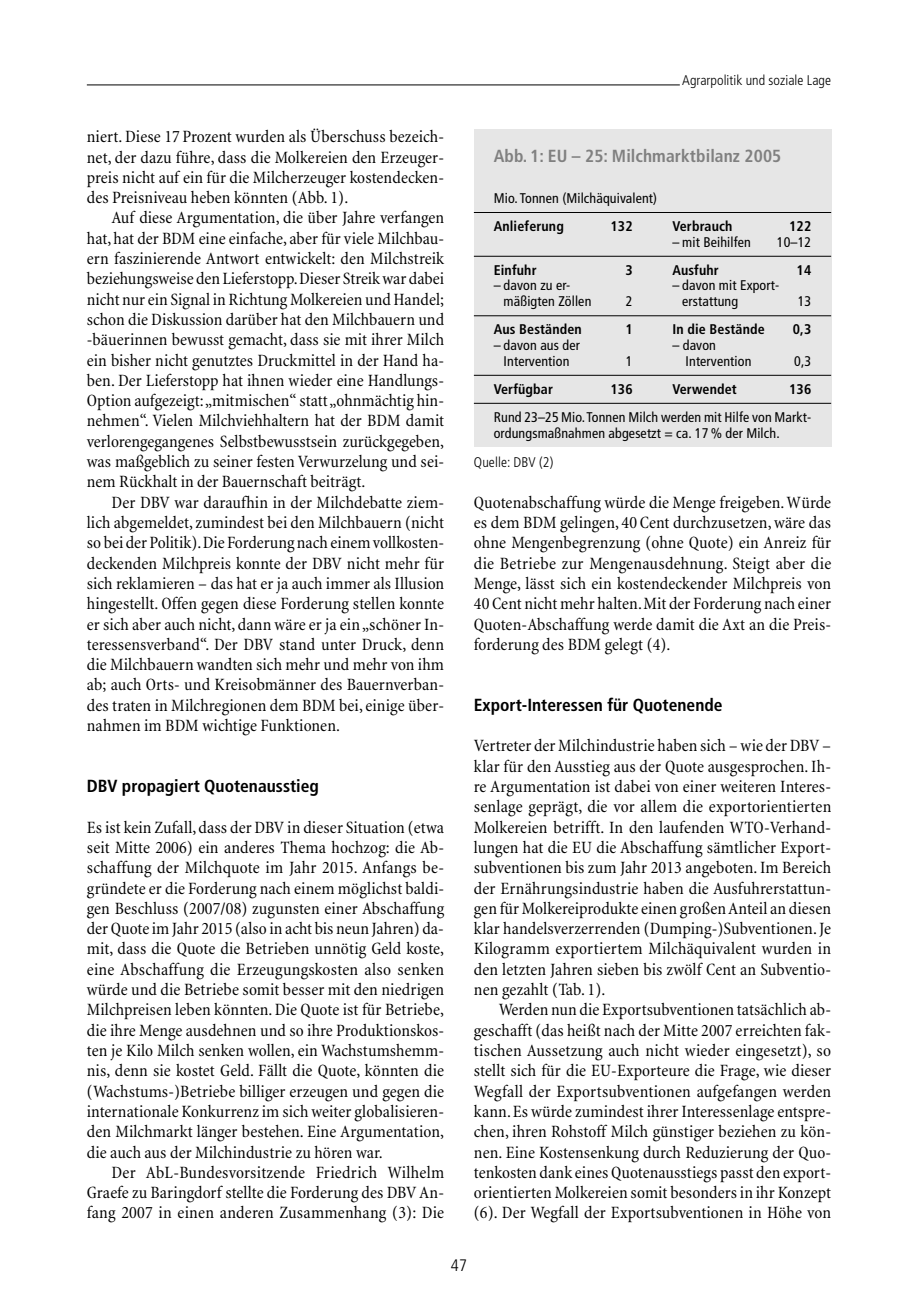
<style>
.page{position:relative;width:918px;height:1315px;background:#fff}
.page>*{position:absolute;margin:0;border:0;box-sizing:border-box;transform-origin:0 0}
.t1{font:condensed 17.5px/20.3px "Minion";letter-spacing:.005em;color:#000;text-align:justify}
.t2{font:700 condensed 17.5px "Frutiger";color:#000}
.t3{font:700 condensed 17.5px "Frutiger";letter-spacing:.005em;color:#808080}
.t4{font:300 condensed 16.62px "Frutiger";color:#000}
.t5{font:condensed 14px/15.8px "Frutiger";letter-spacing:.01em;color:#000}
.t6{font:700 condensed 14px "Frutiger";letter-spacing:.01em;color:#000}
.t7{font:300 condensed 14px "Frutiger";letter-spacing:.005em;color:#000}
</style>
<div class="page">
<hr style="left:87px;top:85px;width:593px;height:1px;background:#000">
<div style="left:474px;top:129px;width:357px;height:318px;background:#e6e6e6"></div>
<hr style="left:474px;top:212px;width:357px;height:1px;background:#000">
<hr style="left:474px;top:256px;width:357px;height:1px;background:#000">
<hr style="left:474px;top:315px;width:357px;height:1px;background:#000">
<hr style="left:474px;top:375px;width:357px;height:1px;background:#000">
<hr style="left:474px;top:403px;width:357px;height:1px;background:#000">
<p class="t7" style="left:682px;top:75px;width:150px">Agrarpolitik und soziale Lage</p>
<p class="t1" style="left:87px;top:128px;width:359px">niert. Diese 17 Prozent wurden als Überschuss bezeich&shy;net, der dazu führe, dass die Molkereien den Erzeuger&shy;preis nicht auf ein für die Milcherzeuger kostendecken&shy;des Preisniveau heben könnten (Abb. 1).</p>
<p class="t1" style="left:87px;top:209px;width:359px;text-indent:25px">Auf diese Argumentation, die über Jahre verfangen hat, hat der BDM eine einfache, aber für viele Milchbau&shy;ern faszinierende Antwort entwickelt: den Milchstreik beziehungsweise den Lieferstopp.Dieser Streik war dabei nicht nur ein Signal in Richtung Molkereien und Handel; schon die Diskussion darüber hat den Milchbauern und -bäuerinnen bewusst gemacht, dass sie mit ihrer Milch ein bisher nicht genutztes Druckmittel in der Hand ha&shy;ben. Der Lieferstopp hat ihnen wieder eine Handlungs-Option aufgezeigt:„mitmischen“ statt „ohnmächtig hin&shy;nehmen“. Vielen Milchviehhaltern hat der BDM damit verlorengegangenes Selbstbewusstsein zurückgegeben, was maßgeblich zu seiner festen Verwurzelung und sei&shy;nem Rückhalt in der Bauernschaft beiträgt.</p>
<p class="t1" style="left:87px;top:493px;width:359px;text-indent:25px">Der DBV war daraufhin in der Milchdebatte ziem&shy;lich abgemeldet, zumindest bei den Milchbauern (nicht so bei der Politik).Die Forderung nach einem vollkosten&shy;deckenden Milchpreis konnte der DBV nicht mehr für sich reklamieren – das hat er ja auch immer als Illusion hingestellt. Offen gegen diese Forderung stellen konnte er sich aber auch nicht, dann wäre er ja ein „schöner In&shy;teressensverband“. Der DBV stand unter Druck, denn die Milchbauern wandten sich mehr und mehr von ihm ab; auch Orts- und Kreisobmänner des Bauernverban&shy;des traten in Milchregionen dem BDM bei, einige über&shy;nahmen im BDM wichtige Funktionen.</p>
<p class="t2" style="left:87px;top:779px;width:234px">DBV propagiert Quotenausstieg</p>
<p class="t1" style="left:87px;top:818px;width:359px">Es ist kein Zufall,dass der DBV in dieser Situation (etwa seit Mitte 2006) ein anderes Thema hochzog: die Ab&shy;schaffung der Milchquote im Jahr 2015. Anfangs be&shy;gründete er die Forderung nach einem möglichst baldi&shy;gen Beschluss (2007/08) zugunsten einer Abschaffung der Quote im Jahr 2015 (also in acht bis neun Jahren) da&shy;mit, dass die Quote die Betrieben unnötig Geld koste, eine Abschaffung die Erzeugungskosten also senken würde und die Betriebe somit besser mit den niedrigen Milchpreisen leben könnten. Die Quote ist für Betriebe, die ihre Menge ausdehnen und so ihre Produktionskos&shy;ten je Kilo Milch senken wollen, ein Wachstumshemm&shy;nis, denn sie kostet Geld. Fällt die Quote, könnten die (Wachstums-)Betriebe billiger erzeugen und gegen die internationale Konkurrenz im sich weiter globalisieren&shy;den Milchmarkt länger bestehen. Eine Argumentation, die auch aus der Milchindustrie zu hören war.</p>
<p class="t1" style="left:87px;top:1163px;width:359px;text-indent:25px">Der AbL-Bundesvorsitzende Friedrich Wilhelm Graefe zu Baringdorf stellte die Forderung des DBV An&shy;fang 2007 in einen anderen Zusammenhang (3): Die</p>
<p class="t3" style="left:494px;top:149px;width:289px">Abb. 1: EU – 25: Milchmarktbilanz 2005</p>
<p class="t5" style="left:494px;top:191px;width:165px">Mio. Tonnen (Milchäquivalent)</p>
<p class="t6" style="left:494px;top:220px;width:72px">Anlieferung</p>
<p class="t6" style="left:610px;top:220px;width:24px">132</p>
<p class="t6" style="left:672px;top:220px;width:62px">Verbrauch</p>
<p class="t6" style="left:789px;top:220px;width:24px">122</p>
<p class="t5" style="left:672px;top:235px;width:80px">– mit Beihilfen</p>
<p class="t5" style="left:777px;top:235px;width:36px">10–12</p>
<p class="t6" style="left:494px;top:264px;width:44px">Einfuhr</p>
<p class="t6" style="left:625px;top:264px;width:9px">3</p>
<p class="t6" style="left:672px;top:264px;width:48px">Ausfuhr</p>
<p class="t6" style="left:796px;top:264px;width:16px">14</p>
<p class="t5" style="left:494px;top:279px;width:78px">– davon zu er-</p>
<p class="t5" style="left:672px;top:279px;width:108px">– davon mit Export-</p>
<p class="t5" style="left:504px;top:294px;width:89px">mäßigten Zöllen</p>
<p class="t5" style="left:626px;top:294px;width:8px">2</p>
<p class="t5" style="left:682px;top:294px;width:57px">erstattung</p>
<p class="t5" style="left:797px;top:294px;width:15px">13</p>
<p class="t6" style="left:494px;top:324px;width:90px">Aus Beständen</p>
<p class="t6" style="left:625px;top:324px;width:9px">1</p>
<p class="t6" style="left:672px;top:324px;width:94px">In die Bestände</p>
<p class="t6" style="left:793px;top:324px;width:20px">0,3</p>
<p class="t5" style="left:494px;top:338px;width:88px">– davon aus der</p>
<p class="t5" style="left:672px;top:338px;width:45px">– davon</p>
<p class="t5" style="left:504px;top:354px;width:67px">Intervention</p>
<p class="t5" style="left:626px;top:354px;width:8px">1</p>
<p class="t5" style="left:685px;top:354px;width:67px">Intervention</p>
<p class="t5" style="left:794px;top:354px;width:19px">0,3</p>
<p class="t6" style="left:494px;top:383px;width:61px">Verfügbar</p>
<p class="t6" style="left:610px;top:383px;width:24px">136</p>
<p class="t6" style="left:672px;top:383px;width:66px">Verwendet</p>
<p class="t6" style="left:789px;top:383px;width:24px">136</p>
<p class="t5" style="left:494px;top:410px;width:319px">Rund 23–25 Mio.Tonnen Milch werden mit Hilfe von Markt&shy;ordungsmaßnahmen abgesetzt = ca. 17 % der Milch.</p>
<p class="t7" style="left:474px;top:456px;width:81px">Quelle: DBV (2)</p>
<p class="t1" style="left:474px;top:493px;width:359px">Quotenabschaffung würde die Menge freigeben.Würde es dem BDM gelingen, 40 Cent durchzusetzen, wäre das ohne Mengenbegrenzung (ohne Quote) ein Anreiz für die Betriebe zur Mengenausdehnung. Steigt aber die Menge, lässt sich ein kostendeckender Milchpreis von 40 Cent nicht mehr halten.Mit der Forderung nach einer Quoten-Abschaffung werde damit die Axt an die Preis&shy;forderung des BDM gelegt (4).</p>
<p class="t2" style="left:474px;top:697px;width:250px">Export-Interessen für Quotenende</p>
<p class="t1" style="left:474px;top:737px;width:359px">Vertreter der Milchindustrie haben sich – wie der DBV – klar für den Ausstieg aus der Quote ausgesprochen. Ih&shy;re Argumentation ist dabei von einer weiteren Interes&shy;senlage geprägt, die vor allem die exportorientierten Molkereien betrifft. In den laufenden WTO-Verhand&shy;lungen hat die EU die Abschaffung sämtlicher Export&shy;subventionen bis zum Jahr 2013 angeboten. Im Bereich der Ernährungsindustrie haben die Ausfuhrerstattun&shy;gen für Molkereiprodukte einen großen Anteil an diesen klar handelsverzerrenden (Dumping-)Subventionen. Je Kilogramm exportiertem Milchäquivalent wurden in den letzten Jahren sieben bis zwölf Cent an Subventio&shy;nen gezahlt (Tab. 1).</p>
<p class="t1" style="left:474px;top:1001px;width:359px;text-indent:25px">Werden nun die Exportsubventionen tatsächlich ab&shy;geschafft (das heißt nach der Mitte 2007 erreichten fak&shy;tischen Aussetzung auch nicht wieder eingesetzt), so stellt sich für die EU-Exporteure die Frage, wie dieser Wegfall der Exportsubventionen aufgefangen werden kann.Es würde zumindest ihrer Interessenlage entspre&shy;chen, ihren Rohstoff Milch günstiger beziehen zu kön&shy;nen. Eine Kostensenkung durch Reduzierung der Quo&shy;tenkosten dank eines Quotenausstiegs passt den export&shy;orientierten Molkereien somit besonders in ihr Konzept (6). Der Wegfall der Exportsubventionen in Höhe von</p>
<p class="t4" style="left:451px;top:1258px;width:18px">47</p>
</div>
